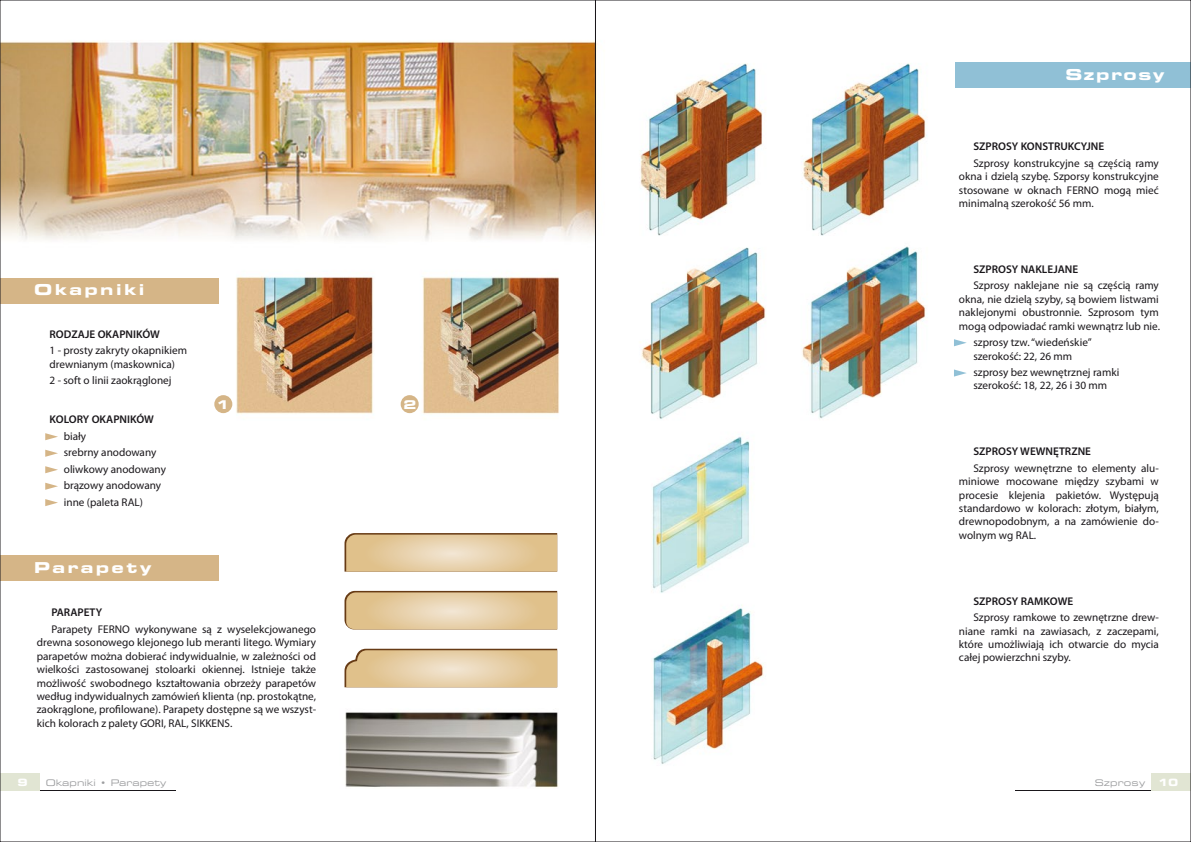
<style>
.page{position:relative;width:1191px;height:842px;background:#fff}
.page>*{position:absolute;margin:0;border:0;box-sizing:border-box;transform-origin:0 0}
.t1{font:700 expanded 15px "Square 721 PL";letter-spacing:.15em;color:#fff;scale:1.1 1}
.t2{font:700 expanded 15px "Square 721 PL";letter-spacing:.1em;color:#fff;scale:1.1 1}
.t3{font:700 expanded 12px "Square 721 PL";color:#fff;scale:1.1 1}
.t4{font:11.2px/13.4px "Myriad Pro";color:#1a171b}
.t5{font:700 expanded 10px "Square 721 PL";color:#fff;scale:1.05 1}
.t6{font:expanded 9px "Square 721 PL";letter-spacing:.01em;color:#9c9d9f;scale:1.05 1}
.s1{font-weight:600}
</style>
<div class="page">
<img style="left:2px;top:41px;width:1187px;height:750px">
<hr style="left:40px;top:791px;width:136px;height:1px;background:#1a171b">
<div style="left:0;top:774px;width:40px;height:17px;background:#e1e5d3"></div>
<hr style="left:1015px;top:791px;width:136px;height:1px;background:#1a171b">
<div style="left:1151px;top:774px;width:40px;height:17px;background:#e1e5d3"></div>
<div style="left:0;top:278px;width:218px;height:25px;background:#d5b587"></div>
<div style="left:0;top:556px;width:218px;height:25px;background:#d5b587"></div>
<div style="left:955px;top:63px;width:236px;height:25px;background:#90c0d6"></div>
<svg style="left:45px;top:483px;width:13px;height:7px"></svg>
<svg style="left:45px;top:499px;width:13px;height:7px"></svg>
<svg style="left:45px;top:466px;width:13px;height:7px"></svg>
<svg style="left:45px;top:450px;width:13px;height:7px"></svg>
<svg style="left:45px;top:433px;width:13px;height:7px"></svg>
<svg style="left:954px;top:369px;width:12px;height:8px"></svg>
<svg style="left:954px;top:339px;width:12px;height:7px"></svg>
<div style="left:214px;top:395px;width:18px;height:18px;background:#d5b587;border-radius:50%"></div>
<div style="left:401px;top:395px;width:18px;height:18px;background:#d5b587;border-radius:50%"></div>
<svg style="left:344px;top:533px;width:213px;height:39px;background:#dec499"></svg>
<svg style="left:344px;top:591px;width:213px;height:38px;background:#dfc59a"></svg>
<svg style="left:344px;top:649px;width:213px;height:38px;background:#e0c69d"></svg>
<p class="t2" style="left:1065px;top:66px;width:92px">Szprosy</p>
<p class="t1" style="left:34px;top:281px;width:102px">Okapniki</p>
<p class="t4" style="left:50px;top:326px;width:139px;line-height:16.4px"><span class="s1">RODZAJE OKAPNIKÓW<br></span>1 - prosty zakryty okapnikiem</p>
<p class="t4" style="left:50px;top:356px;width:127px;line-height:16.4px">drewnianym (maskownica)<br>2 - soft o linii zaokrąglonej</p>
<p class="t4" style="left:64px;top:412px;width:104px;line-height:16.4px;text-indent:-14px"><span class="s1">KOLORY OKAPNIKÓW </span>biały<br>srebrny anodowany oliwkowy anodowany brązowy anodowany inne (paleta RAL)</p>
<p class="t1" style="left:34px;top:559px;width:108px">Parapety</p>
<p class="t3" style="left:217px;top:397px;width:13px">1</p>
<p class="t3" style="left:403px;top:397px;width:13px">2</p>
<p class="t4" style="left:51px;top:605px;width:266px;line-height:16.4px"><span class="s1">PARAPETY<br></span>Parapety FERNO wykonywane są z wyselekcjowanego</p>
<p class="t4" style="left:37px;top:636px;width:281px;text-align:justify">drewna sosonowego klejonego lub meranti litego. Wymiary parapetów można dobierać indywidualnie, w zależności od wielkości zastosowanej stoloarki okiennej. Istnieje także możliwość swobodnego kształtowania obrzeży parapetów według indywidualnych zamówień klienta (np. prostokątne, zaokrąglone, profilowane). Parapety dostępne są we wszyst&shy;kich kolorach z palety GORI, RAL, SIKKENS.</p>
<p class="t4" style="left:973px;top:139px;width:187px;line-height:16.4px"><span class="s1">SZPROSY KONSTRUKCYJNE<br></span>Szprosy konstrukcyjne są częścią ramy</p>
<p class="t4" style="left:959px;top:170px;width:201px;text-align:justify">okna i dzielą szybę. Szporsy konstrukcyjne stosowane w oknach FERNO mogą mieć minimalną szerokość 56 mm.</p>
<p class="t4" style="left:973px;top:261px;width:187px;line-height:16.4px"><span class="s1">SZPROSY NAKLEJANE<br></span>Szprosy naklejane nie są częścią ramy</p>
<p class="t4" style="left:959px;top:293px;width:202px;text-align:justify">okna, nie dzielą szyby, są bowiem listwami naklejonymi obustronnie. Szprosom tym mogą odpowiadać ramki wewnątrz lub nie.</p>
<p class="t4" style="left:973px;top:336px;width:120px">szprosy tzw. “wiedeńskie” szerokość: 22, 26 mm</p>
<p class="t4" style="left:973px;top:366px;width:147px">szprosy bez wewnętrznej ramki szerokość: 18, 22, 26 i 30 mm</p>
<p class="t4" style="left:973px;top:443px;width:187px;line-height:16.4px"><span class="s1">SZPROSY WEWNĘTRZNE<br></span>Szprosy wewnętrzne to elementy alu-</p>
<p class="t4" style="left:959px;top:475px;width:201px;text-align:justify">miniowe mocowane między szybami w procesie klejenia pakietów. Występują standardowo w kolorach: złotym, białym, drewnopodobnym, a na zamówienie do&shy;wolnym wg RAL.</p>
<p class="t4" style="left:973px;top:593px;width:187px;line-height:16.4px"><span class="s1">SZPROSY RAMKOWE<br></span>Szprosy ramkowe to zewnętrzne drew-</p>
<p class="t4" style="left:959px;top:624px;width:201px;text-align:justify">niane ramki na zawiasach, z zaczepami, które umożliwiają ich otwarcie do mycia całej powierzchni szyby.</p>
<p class="t5" style="left:18px;top:776px;width:11px">9</p>
<p class="t6" style="left:46px;top:777px;width:116px">Okapniki • Parapety</p>
<p class="t6" style="left:1094px;top:777px;width:49px">Szprosy</p>
<p class="t5" style="left:1158px;top:776px;width:21px">10</p>
</div>
